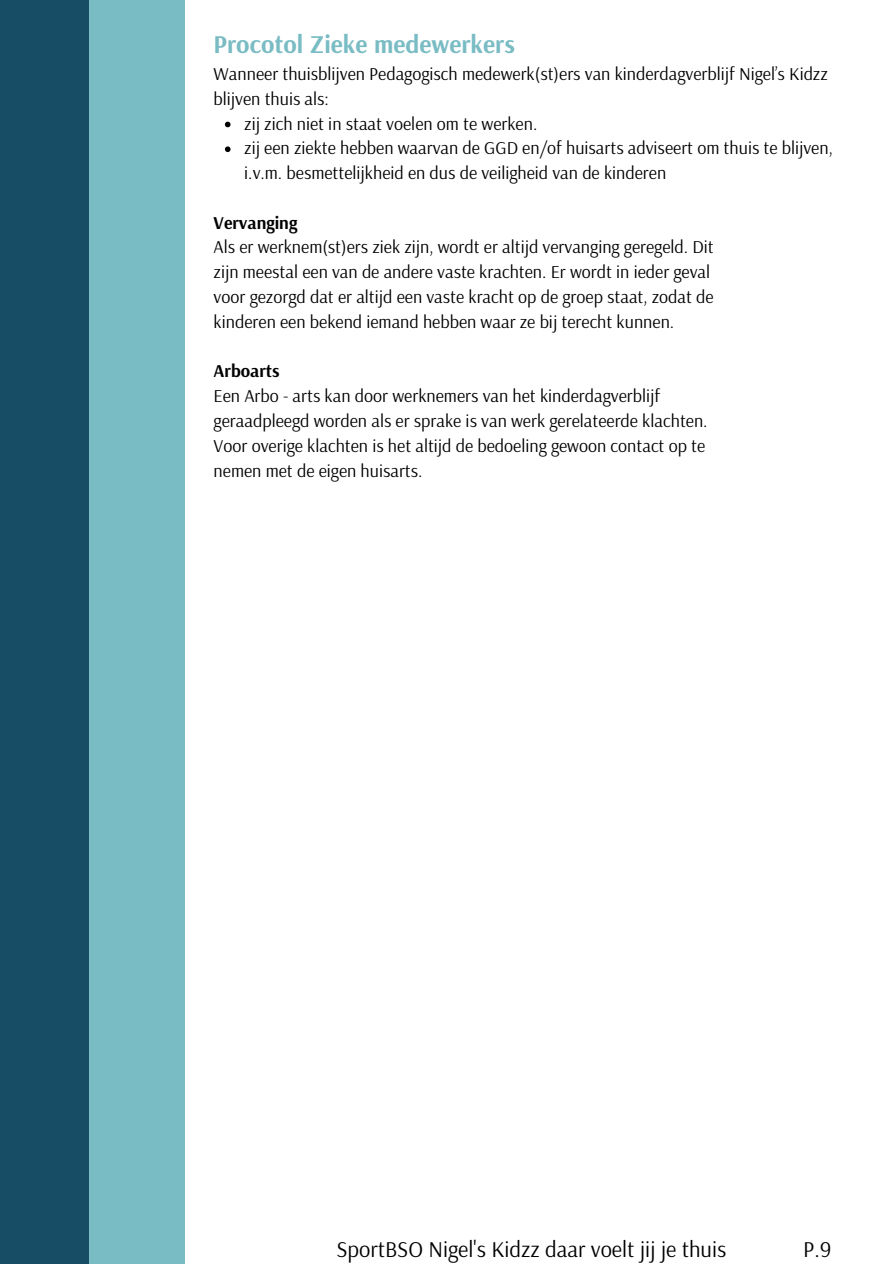
<style>
.page{position:relative;width:894px;height:1264px;background:#fff}
.page>*{position:absolute;margin:0;border:0;box-sizing:border-box;transform-origin:0 0}
.t1{font:700 25.5px "Arsenal";color:#7abcc4}
.t2{font:22.5px "Arsenal";color:#000}
.t3{font:18px/24.8px "Arsenal";color:#000}
.t4{font:700 18px "Arsenal";color:#000}
</style>
<div class="page">
<div style="left:0;top:0;width:89px;height:1263px;background:#174e66"></div>
<div style="left:89px;top:0;width:96px;height:1263px;background:#7abcc4"></div>
<svg style="left:225px;top:122px;width:5px;height:5px"></svg>
<svg style="left:225px;top:146px;width:5px;height:6px"></svg>
<h1 class="t1" style="left:213px;top:27px;width:303px">Procotol Zieke medewerkers</h1>
<p class="t3" style="left:213px;top:61px;width:615px">Wanneer thuisblijven Pedagogisch medewerk(st)ers van kinderdagverblijf Nigel’s Kidzz blijven thuis als:</p>
<p class="t3" style="left:244px;top:110px;width:589px">zij zich niet in staat voelen om te werken.<br>zij een ziekte hebben waarvan de GGD en/of huisarts adviseert om thuis te blijven, i.v.m. besmettelijkheid en dus de veiligheid van de kinderen</p>
<p class="t4" style="left:213px;top:211px;width:85px">Vervanging</p>
<p class="t3" style="left:213px;top:234px;width:501px">Als er werknem(st)ers ziek zijn, wordt er altijd vervanging geregeld. Dit zijn meestal een van de andere vaste krachten. Er wordt in ieder geval voor gezorgd dat er altijd een vaste kracht op de groep staat, zodat de kinderen een bekend iemand hebben waar ze bij terecht kunnen.</p>
<p class="t4" style="left:213px;top:359px;width:68px">Arboarts</p>
<p class="t3" style="left:213px;top:383px;width:495px">Een Arbo - arts kan door werknemers van het kinderdagverblijf geraadpleegd worden als er sprake is van werk gerelateerde klachten.<br>Voor overige klachten is het altijd de bedoeling gewoon contact op te nemen met de eigen huisarts.</p>
<p class="t2" style="left:336px;top:1234px;width:391px">SportBSO Nigel's Kidzz daar voelt jij je thuis</p>
<p class="t2" style="left:803px;top:1234px;width:30px">P.9</p>
</div>
